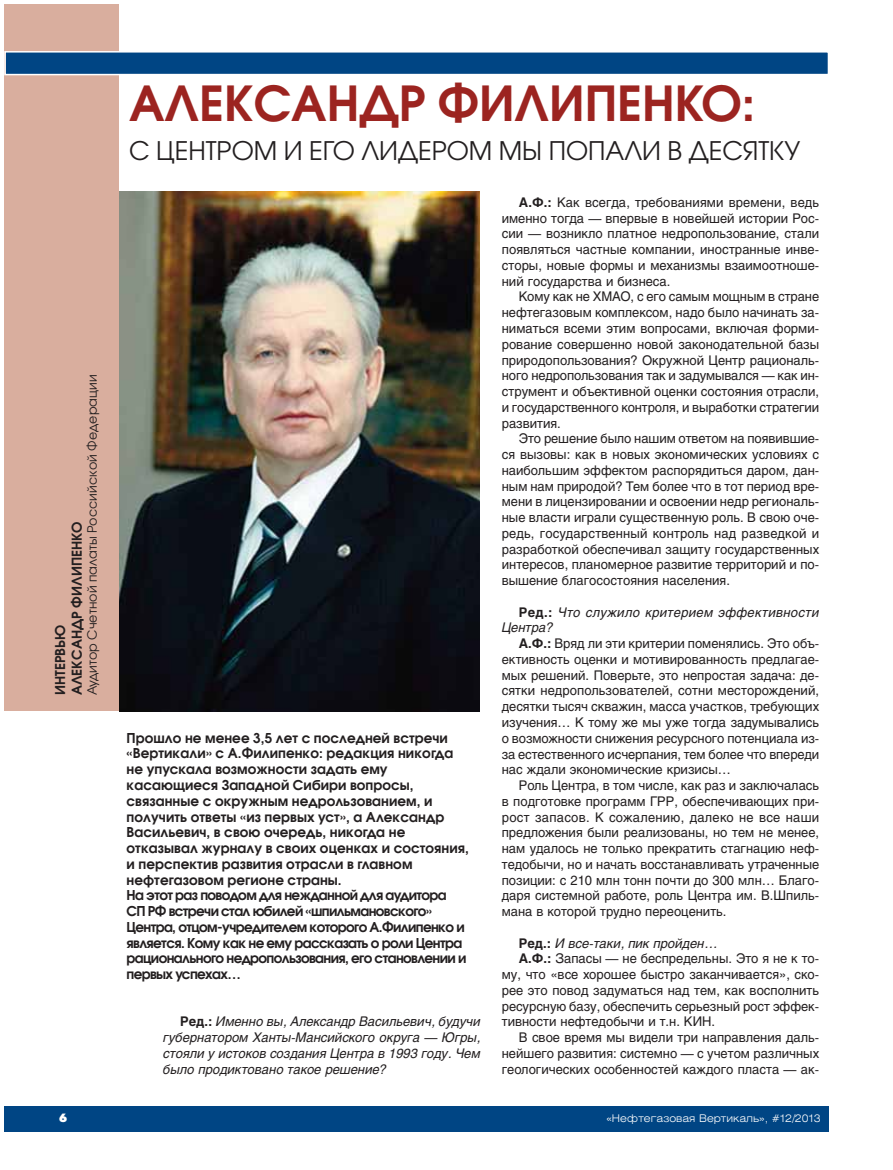
<style>
.page{position:relative;width:893px;height:1170px;background:#fff}
.page>*{position:absolute;margin:0;border:0;box-sizing:border-box;transform-origin:0 0}
.t1{font:600 48px "Avant Garde Gothic C";color:#9c2420}
.t2{font:25.5px "Avant Garde Gothic C";color:#231f20}
.t3{font:600 13.5px/15.8px "Avant Garde Gothic C";letter-spacing:.005em;color:#231f20}
.t4{font:13.2px/15.8px "Helios";color:#231f20;text-align:justify}
.t5{font:italic 13.2px/15.8px "Helios";color:#231f20;text-align:justify}
.t6{font:italic 13.2px/15.8px "Helios";letter-spacing:.025em;color:#231f20}
.t7{font:12.75px "Avant Garde Gothic C";letter-spacing:.005em;color:#231f20}
.t8{font:12px "Futura Futuris XC";color:#fff}
.t9{font:300 10.5px "Helios Ext";color:#fff}
.s1{font-weight:700;font-style:normal}
.s2{font-weight:700}
</style>
<div class="page">
<div style="left:4px;top:4px;width:115px;height:707px;background:#d9ae9e"></div>
<img style="left:119px;top:191px;width:360px;height:520px">
<div style="left:4px;top:1106px;width:825px;height:25px;background:#004584"></div>
<div style="left:6px;top:53px;width:822px;height:21px;background:#004584"></div>
<div style="left:4px;top:51px;width:825px;height:24px;border:2px solid #fff"></div>
<p class="t7" style="left:87px;top:695px;width:322px;rotate:-90deg">Аудитор Счетной палаты Российской Федерации</p>
<p class="t3" style="left:53px;top:695px;width:175px;line-height:16.5px;rotate:-90deg">ИНТЕРВЬЮ<br>АЛЕКСАНДР ФИЛИПЕНКО</p>
<h1 class="t1" style="left:129px;top:85px;width:628px">АЛЕКСАНДР ФИЛИПЕНКО:</h1>
<h2 class="t2" style="left:129px;top:142px;width:673px">С ЦЕНТРОМ И ЕГО ЛИДЕРОМ МЫ ПОПАЛИ В ДЕСЯТКУ</h2>
<p class="t3" style="left:127px;top:731px;width:344px">Прошло не менее 3,5 лет с последней встречи «Вертикали» с А.Филипенко: редакция никогда не упускала возможности задать ему касающиеся Западной Сибири вопросы, связанные с окружным недрользованием, и получить ответы «из первых уст», а Александр Васильевич, в свою очередь, никогда не отказывал журналу в своих оценках и состояния, и перспектив развития отрасли в главном нефтегазовом регионе страны.<br>На этот раз поводом для нежданной для аудитора СП РФ встречи стал юбилей «шпильмановского» Центра, отцом-учредителем которого А.Филипенко и является. Кому как не ему рассказать о роли Центра рационального недропользования, его становлении и первых успехах…</p>
<p class="t5" style="left:163px;top:1015px;width:319px;text-indent:17px"><span class="s1">Ред.:</span> Именно вы, Александр Васильевич, будучи губернатором Ханты-Мансийского округа — Югры, стояли у истоков создания Центра в 1993 году. Чем было продиктовано такое решение?</p>
<p class="t4" style="left:502px;top:196px;width:319px;text-indent:17px"><span class="s2">А.Ф.:</span> Как всегда, требованиями времени, ведь именно тогда — впервые в новейшей истории Рос&shy;сии — возникло платное недропользование, стали появляться частные компании, иностранные инве&shy;сторы, новые формы и механизмы взаимоотноше&shy;ний государства и бизнеса.</p>
<p class="t4" style="left:502px;top:290px;width:319px;text-indent:17px">Кому как не ХМАО, с его самым мощным в стране нефтегазовым комплексом, надо было начинать за&shy;ниматься всеми этим вопросами, включая форми&shy;рование совершенно новой законодательной базы природопользования? Окружной Центр рациональ&shy;ного недропользования так и задумывался — как ин&shy;струмент и объективной оценки состояния отрасли, и государственного контроля, и выработки стратегии развития.</p>
<p class="t4" style="left:502px;top:432px;width:319px;text-indent:17px">Это решение было нашим ответом на появившие&shy;ся вызовы: как в новых экономических условиях с наибольшим эффектом распорядиться даром, дан&shy;ным нам природой? Тем более что в тот период вре&shy;мени в лицензировании и освоении недр региональ&shy;ные власти играли существенную роль. В свою оче&shy;редь, государственный контроль над разведкой и разработкой обеспечивал защиту государственных интересов, планомерное развитие территорий и по&shy;вышение благосостояния населения.</p>
<p class="t6" style="left:502px;top:605px;width:319px;text-indent:17px"><span class="s1">Ред.:</span> Что служило критерием эффективности<br>Центра?</p>
<p class="t4" style="left:502px;top:637px;width:319px;text-indent:17px"><span class="s2">А.Ф.:</span> Вряд ли эти критерии поменялись. Это объ&shy;ективность оценки и мотивированность предлагае&shy;мых решений. Поверьте, это непростая задача: де&shy;сятки недропользователей, сотни месторождений, десятки тысяч скважин, масса участков, требующих изучения… К тому же мы уже тогда задумывались о возможности снижения ресурсного потенциала из&shy;за естественного исчерпания, тем более что впереди нас ждали экономические кризисы…</p>
<p class="t4" style="left:502px;top:778px;width:319px;text-indent:17px">Роль Центра, в том числе, как раз и заключалась в подготовке программ ГРР, обеспечивающих при&shy;рост запасов. К сожалению, далеко не все наши предложения были реализованы, но тем не менее, нам удалось не только прекратить стагнацию неф&shy;тедобычи, но и начать восстанавливать утраченные позиции: с 210 млн тонн почти до 300 млн… Благо&shy;даря системной работе, роль Центра им. В.Шпиль&shy;мана в которой трудно переоценить.</p>
<p class="t5" style="left:519px;top:936px;width:200px"><span class="s1">Ред.:</span> И все-таки, пик пройден…</p>
<p class="t4" style="left:519px;top:952px;width:302px"><span class="s2">А.Ф.:</span> Запасы — не беспредельны. Это я не к то-</p>
<p class="t4" style="left:502px;top:967px;width:319px">му, что «все хорошее быстро заканчивается», ско-</p>
<p class="t4" style="left:502px;top:983px;width:319px">рее это повод задуматься над тем, как восполнить</p>
<p class="t4" style="left:502px;top:999px;width:319px">ресурсную базу, обеспечить серьезный рост эффек-</p>
<p class="t4" style="left:502px;top:1015px;width:215px">тивности нефтедобычи и т.н. КИН.</p>
<p class="t4" style="left:519px;top:1030px;width:302px">В свое время мы видели три направления даль-</p>
<p class="t4" style="left:502px;top:1046px;width:319px">нейшего развития: системно — с учетом различных</p>
<p class="t4" style="left:502px;top:1062px;width:319px">геологических особенностей каждого пласта — ак-</p>
<p class="t8" style="left:59px;top:1113px;width:10px">6</p>
<p class="t9" style="left:606px;top:1113px;width:216px">«Нефтегазовая Вертикаль», #12/2013</p>
</div>
